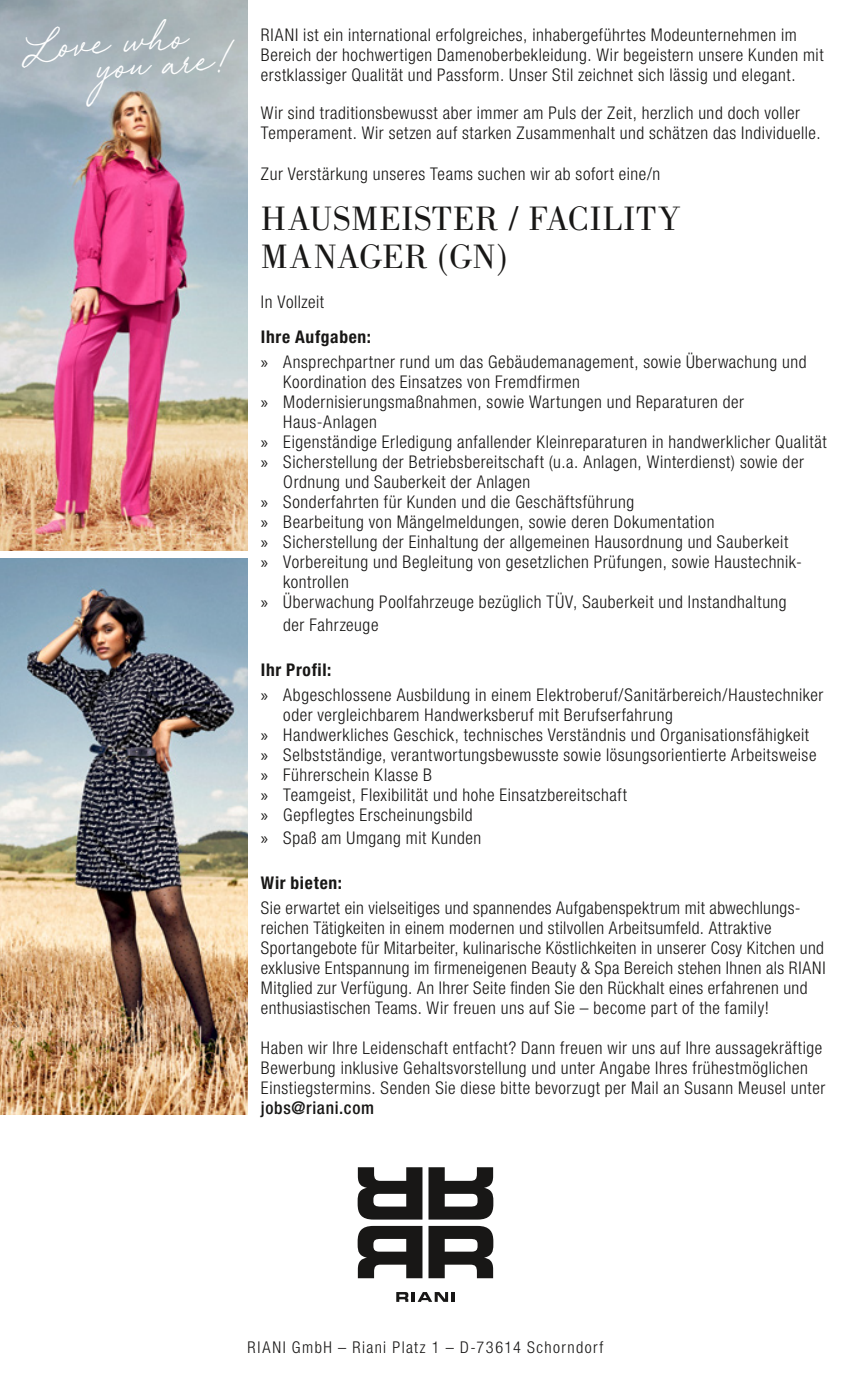
<style>
.page{position:relative;width:851px;height:1382px;background:#fff}
.page>*{position:absolute;margin:0;border:0;box-sizing:border-box;transform-origin:0 0}
.t1{font:38.75px "Red Vevet";color:#fff}
.t2{font:35px/37.5px "Bodoni";letter-spacing:.02em;color:#181716}
.t3{font:300 condensed 17.5px/20px "Helvetica Neue LT Pro";letter-spacing:.03em;color:#181716}
.t4{font:500 condensed 17.5px "Helvetica Neue LT Pro";letter-spacing:.04em;color:#181716}
.t5{font:700 condensed 17.5px "Helvetica Neue LT Pro";letter-spacing:.04em;color:#181716}
.t6{font:300 condensed 16.25px "Helvetica Neue LT Pro";letter-spacing:.09em;color:#181716}
.s1{font-weight:700}
.s2{font-family:"Myriad Pro";font-weight:400;font-stretch:normal}
</style>
<div class="page">
<img style="left:0;top:0;width:247px;height:551px">
<svg style="left:396px;top:1292px;width:58px;height:10px"></svg>
<svg style="left:428px;top:1226px;width:65px;height:52px"></svg>
<svg style="left:357px;top:1226px;width:65px;height:52px"></svg>
<svg style="left:428px;top:1167px;width:65px;height:52px"></svg>
<svg style="left:357px;top:1167px;width:65px;height:52px"></svg>
<img style="left:0;top:559px;width:247px;height:555px">
<h1 class="t1" style="left:23px;top:21px;width:164px;rotate:-4deg">Love who</h1>
<h1 class="t1" style="left:96px;top:40px;width:138px;rotate:-4deg">you are!</h1>
<p class="t3" style="left:261px;top:25px;width:564px">RIANI ist ein international erfolgreiches, inhabergeführtes Modeunternehmen im<br>Bereich der hochwertigen Damenoberbekleidung. Wir begeistern unsere Kunden mit erstklassiger Qualität und Passform. Unser Stil zeichnet sich lässig und elegant.</p>
<p class="t3" style="left:261px;top:103px;width:561px">Wir sind traditionsbewusst aber immer am Puls der Zeit, herzlich und doch voller<br>Temperament. Wir setzen auf starken Zusammenhalt und schätzen das Individuelle.</p>
<p class="t3" style="left:261px;top:164px;width:401px">Zur Verstärkung unseres Teams suchen wir ab sofort eine/n</p>
<h2 class="t2" style="left:261px;top:200px;width:421px">HAUSMEISTER / FACILITY<br>MANAGER (GN)</h2>
<p class="t3" style="left:261px;top:291px;width:65px">In Vollzeit</p>
<p class="t3" style="left:261px;top:324px;width:547px;line-height:25.2px"><span class="s1">Ihre Aufgaben:<br></span><span class="s2">»</span> Ansprechpartner rund um das Gebäudemanagement, sowie Überwachung und</p>
<p class="t3" style="left:283px;top:372px;width:298px">Koordination des Einsatzes von Fremdfirmen</p>
<p class="t3" style="left:261px;top:392px;width:484px"><span class="s2">»</span> Modernisierungsmaßnahmen, sowie Wartungen und Reparaturen der</p>
<p class="t3" style="left:283px;top:412px;width:95px">Haus-Anlagen</p>
<p class="t3" style="left:261px;top:432px;width:567px"><span class="s2">»</span> Eigenständige Erledigung anfallender Kleinreparaturen in handwerklicher Qualität</p>
<p class="t3" style="left:261px;top:452px;width:544px"><span class="s2">»</span> Sicherstellung der Betriebsbereitschaft (u.a. Anlagen, Winterdienst) sowie der</p>
<p class="t3" style="left:283px;top:472px;width:248px">Ordnung und Sauberkeit der Anlagen</p>
<p class="t3" style="left:261px;top:492px;width:374px"><span class="s2">»</span> Sonderfahrten für Kunden und die Geschäftsführung</p>
<p class="t3" style="left:261px;top:512px;width:455px"><span class="s2">»</span> Bearbeitung von Mängelmeldungen, sowie deren Dokumentation</p>
<p class="t3" style="left:261px;top:532px;width:528px"><span class="s2">»</span> Sicherstellung der Einhaltung der allgemeinen Hausordnung und Sauberkeit</p>
<p class="t3" style="left:261px;top:552px;width:542px"><span class="s2">»</span> Vorbereitung und Begleitung von gesetzlichen Prüfungen, sowie Haustechnik-</p>
<p class="t3" style="left:283px;top:572px;width:67px">kontrollen</p>
<p class="t3" style="left:261px;top:592px;width:527px"><span class="s2">»</span> Überwachung Poolfahrzeuge bezüglich TÜV, Sauberkeit und Instandhaltung</p>
<p class="t3" style="left:283px;top:614px;width:97px">der Fahrzeuge</p>
<p class="t3" style="left:261px;top:657px;width:564px;line-height:25.2px"><span class="s1">Ihr Profil:<br></span><span class="s2">»</span> Abgeschlossene Ausbildung in einem Elektroberuf/Sanitärbereich/Haustechniker</p>
<p class="t3" style="left:261px;top:705px;width:557px;text-indent:22px">oder vergleichbarem Handwerksberuf mit Berufserfahrung<br><span class="s2">»</span> Handwerkliches Geschick, technisches Verständnis und Organisationsfähigkeit <span class="s2">»</span> Selbstständige, verantwortungsbewusste sowie lösungsorientierte Arbeitsweise <span class="s2">»</span> Führerschein Klasse B<br><span class="s2">»</span> Teamgeist, Flexibilität und hohe Einsatzbereitschaft<br><span class="s2">»</span> Gepflegtes Erscheinungsbild</p>
<p class="t3" style="left:261px;top:827px;width:222px"><span class="s2">»</span> Spaß am Umgang mit Kunden</p>
<p class="t5" style="left:261px;top:872px;width:83px">Wir bieten:</p>
<p class="t3" style="left:261px;top:898px;width:566px">Sie erwartet ein vielseitiges und spannendes Aufgabenspektrum mit abwechlungs&shy;reichen Tätigkeiten in einem modernen und stilvollen Arbeitsumfeld. Attraktive Sportangebote für Mitarbeiter, kulinarische Köstlichkeiten in unserer Cosy Kitchen und exklusive Entspannung im firmeneigenen Beauty &amp; Spa Bereich stehen Ihnen als RIANI Mitglied zur Verfügung. An Ihrer Seite finden Sie den Rückhalt eines erfahrenen und enthusiastischen Teams. Wir freuen uns auf Sie – become part of the family!</p>
<p class="t3" style="left:261px;top:1038px;width:565px">Haben wir Ihre Leidenschaft entfacht? Dann freuen wir uns auf Ihre aussagekräftige<br>Bewerbung inklusive Gehaltsvorstellung und unter Angabe Ihres frühestmöglichen<br>Einstiegstermins. Senden Sie diese bitte bevorzugt per Mail an Susann Meusel unter</p>
<p class="t4" style="left:261px;top:1097px;width:115px">jobs@riani.com</p>
<p class="t6" style="left:247px;top:1338px;width:357px">RIANI GmbH – Riani Platz 1 – D-73614 Schorndorf</p>
</div>
